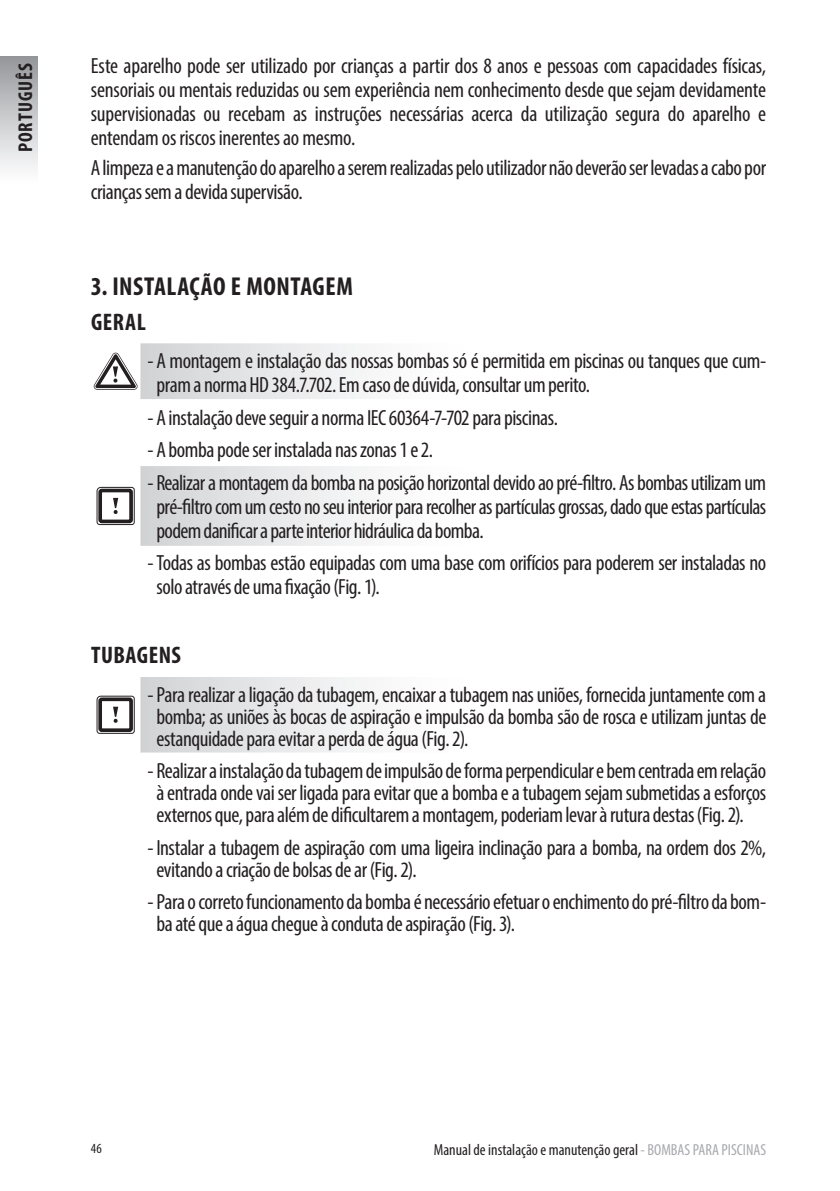
<style>
.page{position:relative;width:840px;height:1191px;background:#fff}
.page>*{position:absolute;margin:0;border:0;box-sizing:border-box;transform-origin:0 0}
.t1{font:700 condensed 26px "Myriad Pro";letter-spacing:.02em;color:#231f20}
.t2{font:700 condensed 24px "Myriad Pro";letter-spacing:.02em;color:#231f20}
.t3{font:condensed 22px/24px "Myriad Pro";letter-spacing:-.02em;color:#231f20}
.t4{font:700 condensed 20px "Myriad Pro";letter-spacing:.05em;color:#231f20}
.t5{font:condensed 16px "Myriad Pro";color:#231f20}
.t6{font:condensed 14px "Myriad Pro";color:#231f20}
.s1{color:#a8a9ad}
</style>
<div class="page">
<div style="left:0;top:57px;width:38px;height:128px;background:linear-gradient(to bottom,#97989d,#fff)"></div>
<svg style="left:140px;top:343px;width:219px;height:203px"></svg>
<svg style="left:153px;top:401px;width:206px;height:63px"></svg>
<hr style="left:153px;top:399px;width:612px;height:2px;background:#fff">
<hr style="left:153px;top:431px;width:612px;height:2px;background:#fff">
<svg style="left:140px;top:399px;width:13px;height:67px"></svg>
<hr style="left:153px;top:464px;width:612px;height:2px;background:#fff">
<svg style="left:94px;top:353px;width:43px;height:37px"></svg>
<svg style="left:96px;top:487px;width:39px;height:38px"></svg>
<div style="left:98px;top:489px;width:35px;height:34px;border:4px solid #231f20;border-radius:2px"></div>
<svg style="left:140px;top:677px;width:219px;height:75px"></svg>
<svg style="left:140px;top:752px;width:13px;height:1px"></svg>
<svg style="left:96px;top:695px;width:39px;height:39px"></svg>
<div style="left:98px;top:697px;width:35px;height:35px;border:4px solid #231f20;border-radius:2px"></div>
<p class="t4" style="left:13px;top:152px;width:91px;rotate:-90deg">PORTUGUÊS</p>
<p class="t3" style="left:91px;top:54px;width:676px;text-align:justify">Este aparelho pode ser utilizado por crianças a partir dos 8 anos e pessoas com capacidades físicas, sensoriais ou mentais reduzidas ou sem experiência nem conhecimento desde que sejam devidamente supervisionadas ou recebam as instruções necessárias acerca da utilização segura do aparelho e entendam os riscos inerentes ao mesmo.</p>
<p class="t3" style="left:91px;top:155px;width:676px">A limpeza e a manutenção do aparelho a serem realizadas pelo utilizador não deverão ser levadas a cabo por crianças sem a devida supervisão.</p>
<p class="t1" style="left:91px;top:270px;width:263px">3. INSTALAÇÃO E MONTAGEM</p>
<p class="t2" style="left:91px;top:307px;width:56px">GERAL</p>
<p class="t3" style="left:156px;top:348px;width:611px;text-indent:-9px">- A montagem e instalação das nossas bombas só é permitida em piscinas ou tanques que cum&shy;pram a norma HD 384.7.702. Em caso de dúvida, consultar um perito.</p>
<p class="t3" style="left:147px;top:405px;width:412px">- A instalação deve seguir a norma IEC 60364-7-702 para piscinas.</p>
<p class="t3" style="left:147px;top:437px;width:287px">- A bomba pode ser instalada nas zonas 1 e 2.</p>
<p class="t3" style="left:156px;top:470px;width:611px;text-align:justify;text-indent:-9px">- Realizar a montagem da bomba na posição horizontal devido ao pré-filtro. As bombas utilizam um pré-filtro com um cesto no seu interior para recolher as partículas grossas, dado que estas partículas podem danificar a parte interior hidráulica da bomba.</p>
<p class="t3" style="left:156px;top:551px;width:611px;text-indent:-9px">-Todas as bombas estão equipadas com uma base com orifícios para poderem ser instaladas no solo através de uma fixação (Fig. 1).</p>
<p class="t2" style="left:91px;top:640px;width:91px">TUBAGENS</p>
<p class="t3" style="left:156px;top:683px;width:611px;line-height:22px;text-align:justify;text-indent:-9px">-Para realizar a ligação da tubagem, encaixar a tubagem nas uniões, fornecida juntamente com a bomba; as uniões às bocas de aspiração e impulsão da bomba são de rosca e utilizam juntas de estanquidade para evitar a perda de água (Fig. 2).</p>
<p class="t3" style="left:156px;top:759px;width:611px;line-height:22px;text-align:justify;text-indent:-9px">- Realizar a instalação da tubagem de impulsão de forma perpendicular e bem centrada em relação à entrada onde vai ser ligada para evitar que a bomba e a tubagem sejam submetidas a esforços externos que, para além de dificultarem a montagem, poderiam levar à rutura destas (Fig. 2).</p>
<p class="t3" style="left:156px;top:836px;width:611px;line-height:22px;text-indent:-9px">-Instalar a tubagem de aspiração com uma ligeira inclinação para a bomba, na ordem dos 2%, evitando a criação de bolsas de ar (Fig. 2).</p>
<p class="t3" style="left:156px;top:890px;width:611px;line-height:22px;text-indent:-9px">-Para o correto funcionamento da bomba é necessário efetuar o enchimento do pré-filtro da bom&shy;ba até que a água chegue à conduta de aspiração (Fig. 3).</p>
<p class="t6" style="left:91px;top:1140px;width:12px">46</p>
<p class="t5" style="left:433px;top:1139px;width:333px">Manual de instalação e manutenção geral <span class="s1">- BOMBAS PARA PISCINAS</span></p>
</div>
